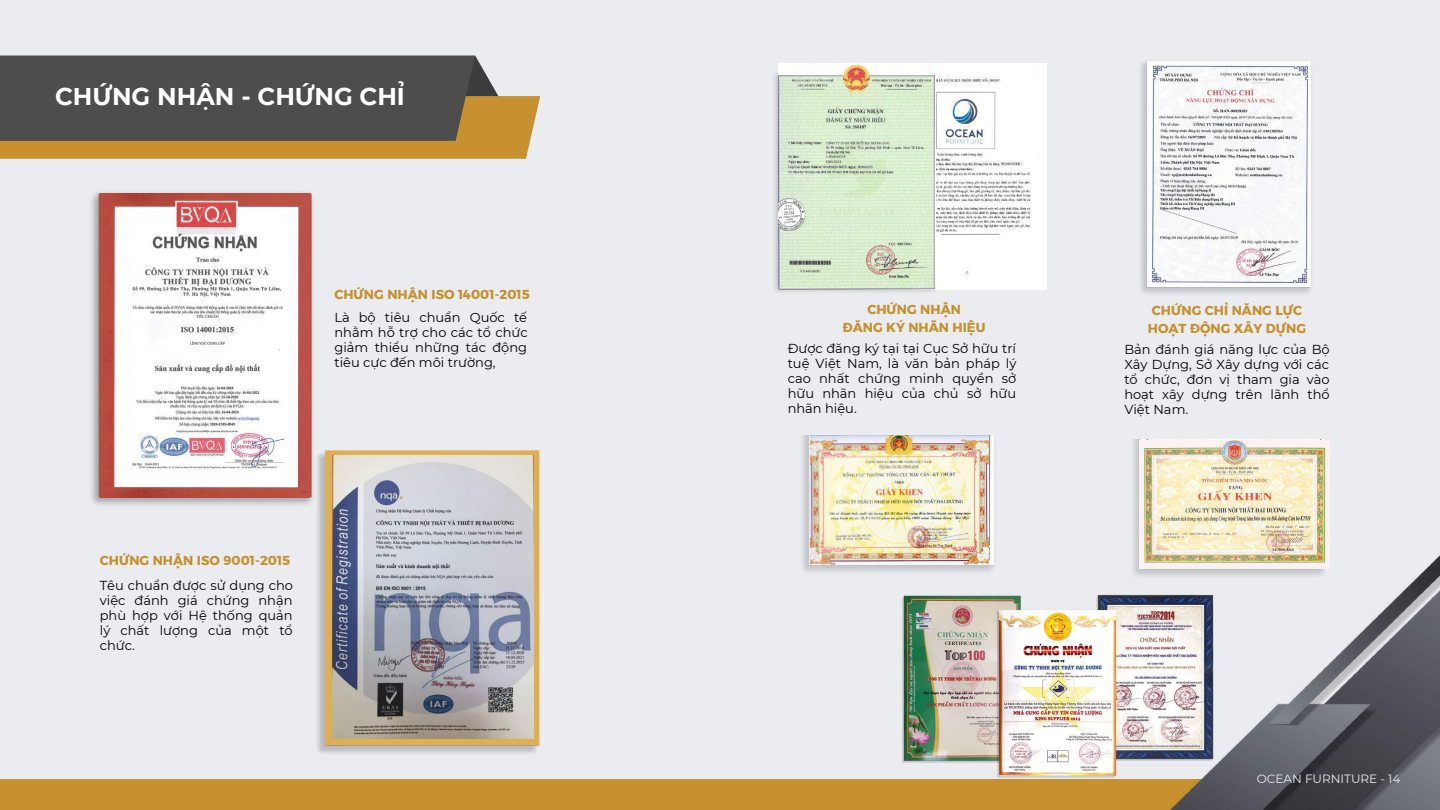
<style>
.page{position:relative;width:1440px;height:810px;background:#ebecf0}
.page>*{position:absolute;margin:0;border:0;box-sizing:border-box;transform-origin:0 0}
.t1{font:700 24.3px "Montserrat";color:#fff}
.t2{font:13px/15px "Montserrat";color:#000;text-align:justify}
.t3{font:13px/18px "Kief Montaser Bold";color:#c6912e;text-align:center}
.t4{font:12px "Montserrat";color:#ebecf0}
</style>
<div class="page">
<div style="left:0;top:96px;width:540px;height:63px;background:#c6912e"></div>
<svg style="left:0;top:55px;width:514px;height:86px;background:#585550"></svg>
<div style="left:0;top:779px;width:1440px;height:31px;background:#c6912e"></div>
<img style="left:802px;top:435px;width:193px;height:137px">
<img style="left:1133px;top:439px;width:192px;height:111px">
<img style="left:1133px;top:550px;width:307px;height:260px">
<img style="left:91px;top:192px;width:449px;height:561px">
<img style="left:1141px;top:61px;width:171px;height:233px">
<img style="left:332px;top:455px;width:202px;height:284px">
<img style="left:101px;top:194px;width:208px;height:303px">
<img style="left:1139px;top:440px;width:191px;height:128px">
<img style="left:810px;top:435px;width:179px;height:130px">
<img style="left:774px;top:63px;width:175px;height:229px">
<img style="left:935px;top:64px;width:111px;height:225px">
<img style="left:778px;top:64px;width:157px;height:225px">
<img style="left:902px;top:582px;width:323px;height:208px">
<h1 class="t1" style="left:55px;top:82px;width:351px">CHỨNG NHẬN - CHỨNG CHỈ</h1>
<p class="t3" style="left:334px;top:285px;width:197px">CHỨNG NHẬN ISO 14001-2015</p>
<p class="t2" style="left:334px;top:310px;width:195px">Là bộ tiêu chuẩn Quốc tế nhằm hỗ trợ cho các tổ chức giảm thiểu những tác động tiêu cực đến môi trường,</p>
<p class="t3" style="left:100px;top:551px;width:192px">CHỨNG NHẬN ISO 9001-2015</p>
<p class="t2" style="left:100px;top:578px;width:195px">Têu chuẩn được sử dụng cho việc đánh giá chứng nhận phù hợp với Hệ thống quản lý chất lượng của một tổ chức.</p>
<p class="t3" style="left:843px;top:301px;width:144px">CHỨNG NHẬN<br>ĐĂNG KÝ NHÃN HIỆU</p>
<p class="t2" style="left:788px;top:341px;width:230px">Được đăng ký tại tại Cục Sở hữu trí tuệ Việt Nam, là văn bản pháp lý cao nhất chứng minh quyền sở hữu nhãn hiệu của chủ sở hữu nhãn hiệu.</p>
<p class="t3" style="left:1148px;top:302px;width:160px">CHỨNG CHỈ NĂNG LỰC<br>HOẠT ĐỘNG XÂY DỰNG</p>
<p class="t2" style="left:1124px;top:342px;width:207px">Bản đánh giá năng lực của Bộ Xây Dựng, Sở Xây dựng với các tổ chức, đơn vị tham gia vào hoạt xây dựng trên lãnh thổ Việt Nam.</p>
<p class="t4" style="left:1257px;top:772px;width:145px">OCEAN FURNITURE - 14</p>
</div>
